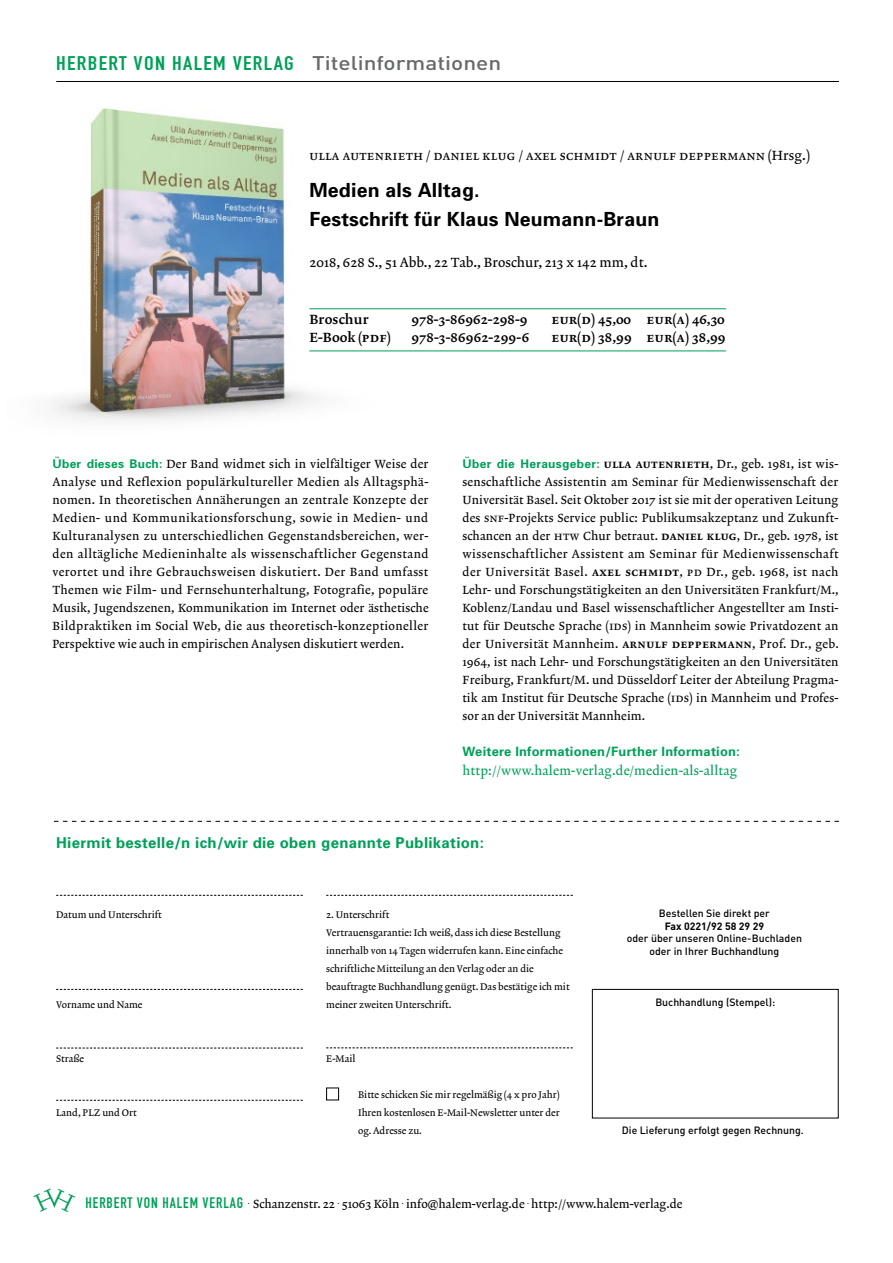
<style>
.page{position:relative;width:893px;height:1263px;background:#fff}
.page>*{position:absolute;margin:0;border:0;box-sizing:border-box;transform-origin:0 0}
.Titel{font:700 19.5px/28.5px "Univers";letter-spacing:.01em;color:#000}
.t1{font:19.5px "DIN Engschrift";letter-spacing:.06em;color:#00a059;scale:1.16 1}
.t2{font:700 15px "Univers";letter-spacing:.02em;color:#00a059}
.neu_body_isbn_klein{font:13.5px "Lexicon No 2 Roman C";letter-spacing:.015em;color:#000}
.Technik{font:13.5px "Lexicon No 2 Roman A";letter-spacing:.035em;color:#000}
.Technik-2{font:13.5px "Lexicon No 2 Roman A";letter-spacing:.01em;color:#000}
.t3{font:12.9px "Lexicon No 2 Roman A";letter-spacing:.015em;color:#00a059}
.body_1st{font:700 12.9px "Univers";letter-spacing:.015em;color:#00a059}
.body_1st-2{font:12px/18px "Lexicon No 2 Roman A";letter-spacing:.01em;color:#000;text-align:justify}
.t4{font:500 10.5px/12.6px "DIN";color:#000;text-align:center}
.t5{font:700 10.5px "DIN";color:#000}
.t6{font:9.75px/18px "Lexicon No 2 Roman A";color:#000}
.s1{font-family:"DIN";font-weight:500;color:#68696a}
.s2{font-family:"Univers";font-weight:700;color:#00a059}
.s3{font-family:"Lexicon No 2 Roman C"}
.s4{font-family:"DIN Engschrift";font-size:15px;color:#00a059}
</style>
<div class="page">
<svg style="left:56px;top:895px;width:247px;height:1px"></svg>
<svg style="left:326px;top:895px;width:247px;height:1px"></svg>
<svg style="left:56px;top:989px;width:247px;height:1px"></svg>
<svg style="left:56px;top:1100px;width:247px;height:1px"></svg>
<svg style="left:56px;top:1048px;width:247px;height:1px"></svg>
<svg style="left:326px;top:1047px;width:247px;height:1px"></svg>
<div style="left:592px;top:989px;width:247px;height:129px;border:1px solid #000"></div>
<div style="left:326px;top:1087px;width:13px;height:13px;border:1px solid #000"></div>
<hr style="left:56px;top:81px;width:783px;height:1px;background:#000">
<svg style="left:54px;top:821px;width:785px;height:1px"></svg>
<img style="left:51px;top:108px;width:393px;height:314px">
<hr style="left:309px;top:308px;width:417px;height:1px;background:#00a059">
<hr style="left:309px;top:351px;width:417px;height:1px;background:#00a059">
<h1 class="t1" style="left:56px;top:52px;width:385px">HERBERT VON HALEM VERLAG <span class="s1">Titelinformationen</span></h1>
<p class="Technik" style="left:309px;top:148px;width:502px">Ulla Autenrieth / Daniel Klug / Axel Schmidt / Arnulf Deppermann (Hrsg.)</p>
<p class="Titel" style="left:309px;top:175px;width:352px">Medien als Alltag.<br>Festschrift für Klaus Neumann-Braun</p>
<p class="Technik-2" style="left:309px;top:255px;width:340px">2018, 628 S., 51 Abb., 22 Tab., Broschur, 213 x 142 mm, dt.</p>
<p class="neu_body_isbn_klein" style="left:309px;top:311px;width:61px">Broschur</p>
<p class="neu_body_isbn_klein" style="left:411px;top:311px;width:118px">978-3-86962-298-9</p>
<p class="neu_body_isbn_klein" style="left:552px;top:311px;width:175px">EUR(D) 45,00 EUR(A) 46,30</p>
<p class="neu_body_isbn_klein" style="left:309px;top:329px;width:83px">E-Book (PDF)</p>
<p class="neu_body_isbn_klein" style="left:411px;top:329px;width:119px">978-3-86962-299-6</p>
<p class="neu_body_isbn_klein" style="left:552px;top:329px;width:175px">EUR(D) 38,99 EUR(A) 38,99</p>
<p class="body_1st-2" style="left:53px;top:455px;width:378px"><span class="s2">Über dieses Buch:</span> Der Band widmet sich in vielfältiger Weise der Analyse und Reflexion populärkultureller Medien als Alltagsphä&shy;nomen. In theoretischen Annäherungen an zentrale Konzepte der Medien- und Kommunikationsforschung, sowie in Medien- und Kulturanalysen zu unterschiedlichen Gegenstandsbereichen, wer&shy;den alltägliche Medieninhalte als wissenschaftlicher Gegenstand verortet und ihre Gebrauchsweisen diskutiert. Der Band umfasst Themen wie Film- und Fernsehunterhaltung, Fotografie, populäre Musik, Jugendszenen, Kommunikation im Internet oder ästhetische Bildpraktiken im Social Web, die aus theoretisch-konzeptioneller Perspektive wie auch in empirischen Analysen diskutiert werden.</p>
<p class="body_1st-2" style="left:462px;top:455px;width:378px"><span class="s2">Über die Herausgeber:</span> <span class="s3">Ulla Autenrieth</span>, Dr., geb. 1981, ist wis&shy;senschaftliche Assistentin am Seminar für Medienwissenschaft der Universität Basel. Seit Oktober 2017 ist sie mit der operativen Leitung des SNF-Projekts Service public: Publikumsakzeptanz und Zukunft&shy;schancen an der HTW Chur betraut. <span class="s3">Daniel Klug</span>, Dr., geb. 1978, ist wissenschaftlicher Assistent am Seminar für Medienwissenschaft der Universität Basel. <span class="s3">Axel Schmidt</span>, PD Dr., geb. 1968, ist nach Lehr- und Forschungstätigkeiten an den Universitäten Frankfurt/M., Koblenz/Landau und Basel wissenschaftlicher Angestellter am Insti&shy;tut für Deutsche Sprache (IDS) in Mannheim sowie Privatdozent an der Universität Mannheim. <span class="s3">Arnulf Depper</span></p>
<p class="body_1st-2" style="left:462px;top:635px;width:378px;text-indent:255px"><span class="s3">mann</span>, Prof. Dr., geb.<br>1964, ist nach Lehr- und Forschungstätigkeiten an den Universitäten Freiburg, Frankfurt/M. und Düsseldorf Leiter der Abteilung Pragma&shy;tik am Institut für Deutsche Sprache (IDS) in Mannheim und Profes&shy;sor an der Universität Mannheim.</p>
<p class="body_1st" style="left:462px;top:743px;width:279px">Weitere Informationen/Further Information:</p>
<p class="t3" style="left:462px;top:763px;width:276px">http://www.halem-verlag.de/medien-als-alltag</p>
<p class="t2" style="left:56px;top:832px;width:429px">Hiermit bestelle/n ich/wir die oben genannte Publikation:</p>
<p class="t6" style="left:56px;top:906px;width:107px">Datum und Unterschrift</p>
<p class="t6" style="left:326px;top:906px;width:245px">2. Unterschrift<br>Vertrauensgarantie: Ich weiß, dass ich diese Bestellung innerhalb von 14 Tagen widerrufen kann. Eine einfache schriftliche Mitteilung an den Verlag oder an die beauftragte Buchhandlung genügt. Das bestätige ich mit</p>
<p class="t6" style="left:56px;top:996px;width:88px">Vorname und Name</p>
<p class="t6" style="left:326px;top:996px;width:127px">meiner zweiten Unterschrift.</p>
<p class="t6" style="left:56px;top:1050px;width:29px">Straße</p>
<p class="t6" style="left:326px;top:1050px;width:31px">E-Mail</p>
<p class="t6" style="left:56px;top:1104px;width:82px">Land, PLZ und Ort</p>
<p class="t6" style="left:358px;top:1086px;width:203px;text-align:justify">Bitte schicken Sie mir regelmäßig (4 x pro Jahr)<br>Ihren kostenlosen E-Mail-Newsletter unter der og. Adresse zu.</p>
<p class="t4" style="left:659px;top:907px;width:112px">Bestellen Sie direkt per</p>
<p class="t5" style="left:665px;top:919px;width:101px">Fax 0221/92 58 29 29</p>
<p class="t4" style="left:627px;top:932px;width:177px">oder über unseren Online-Buchladen oder in Ihrer Buchhandlung</p>
<p class="t4" style="left:655px;top:996px;width:121px">Buchhandlung (Stempel):</p>
<p class="t4" style="left:622px;top:1123px;width:183px">Die Lieferung erfolgt gegen Rechnung.</p>
<p class="body_1st-2" style="left:86px;top:1195px;width:598px"><span class="s4">HERBERT VON HALEM VERLAG</span> <sup>.</sup> Schanzenstr. 22 <sup>.</sup> 51063 Köln <sup>.</sup> info@halem-verlag.de <sup>.</sup> http://www.halem-verlag.de</p>
</div>
